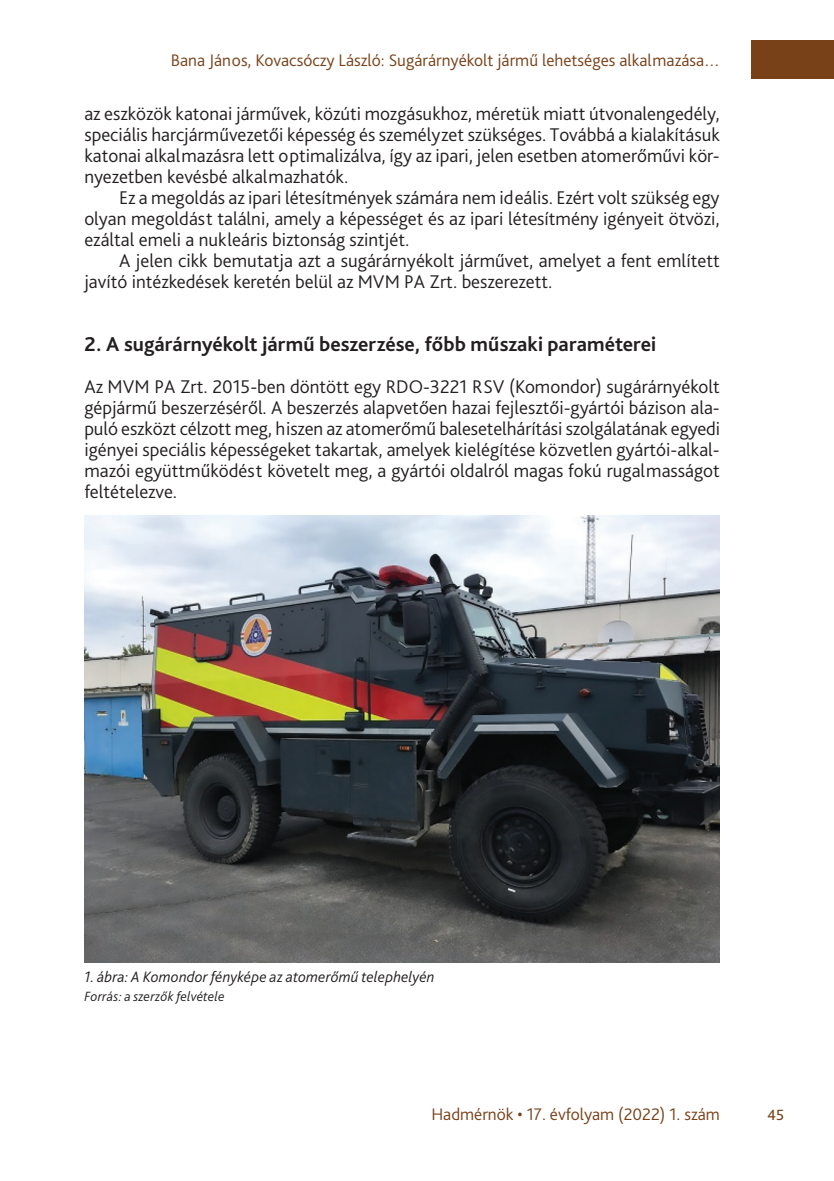
<style>
.page{position:relative;width:834px;height:1181px;background:#fff}
.page>*{position:absolute;margin:0;border:0;box-sizing:border-box;transform-origin:0 0}
._1_1__Head_címsor1{font:700 21px "Bliss Pro";color:#231f20}
._3_szövegtörzs{font:300 19.25px/21px "Bliss Pro";color:#231f20;text-align:justify}
._3_1_első_bekezdés{font:300 19.25px/21px "Bliss Pro";color:#231f20;text-align:justify}
.t1{font:300 19.25px "Bliss Pro";color:#784118}
.t2{font:300 17.5px "Bliss Pro";color:#784118}
._8_Ábra__képalárás{font:italic 300 15.75px "Bliss Pro";letter-spacing:.01em;color:#231f20}
._8_ábra_forrás{font:italic 300 14px "Bliss Pro";letter-spacing:.015em;color:#231f20}
</style>
<div class="page">
<div style="left:750px;top:41px;width:83px;height:38px;background:#784118"></div>
<img style="left:84px;top:515px;width:635px;height:447px">
<p class="t2" style="left:171px;top:49px;width:550px">Bana János, Kovacsóczy László: Sugárárnyékolt jármű lehetséges alkalmazása…</p>
<p class="_3_szövegtörzs" style="left:84px;top:103px;width:637px">az eszközök katonai járművek, közúti mozgásukhoz, méretük miatt útvonalengedély, speciális harcjárművezetői képesség és személyzet szükséges. Továbbá a kialakításuk katonai alkalmazásra lett optimalizálva, így az ipari, jelen esetben atomerőművi kör&shy;nyezetben kevésbé alkalmazhatók.</p>
<p class="_3_szövegtörzs" style="left:84px;top:187px;width:637px;text-indent:35px">Ez a megoldás az ipari létesítmények számára nem ideális. Ezért volt szükség egy olyan megoldást találni, amely a képességet és az ipari létesítmény igényeit ötvözi, ezáltal emeli a nukleáris biztonság szintjét.</p>
<p class="_3_szövegtörzs" style="left:84px;top:250px;width:637px;text-indent:35px">A jelen cikk bemutatja azt a sugárárnyékolt járművet, amelyet a fent említett javító intézkedések keretén belül az MVM PA Zrt. beszerezett.</p>
<p class="_1_1__Head_címsor1" style="left:84px;top:331px;width:573px">2. A sugárárnyékolt jármű beszerzése, főbb műszaki paraméterei</p>
<p class="_3_1_első_bekezdés" style="left:84px;top:376px;width:637px">Az MVM PA Zrt. 2015-ben döntött egy RDO-3221 RSV (Komondor) sugárárnyékolt gépjármű beszerzéséről. A beszerzés alapvetően hazai fejlesztői-gyártói bázison ala&shy;puló eszközt célzott meg, hiszen az atomerőmű balesetelhárítási szolgálatának egyedi igényei speciális képességeket takartak, amelyek kielégítése közvetlen gyártói-alkal&shy;mazói együttműködést követelt meg, a gyártói oldalról magas fokú rugalmasságot feltételezve.</p>
<p class="_8_Ábra__képalárás" style="left:84px;top:966px;width:351px">1. ábra: A Komondor fényképe az atomerőmű telephelyén</p>
<p class="_8_ábra_forrás" style="left:84px;top:988px;width:141px">Forrás: a szerzők felvétele</p>
<p class="t2" style="left:431px;top:1103px;width:290px">Hadmérnök • 17. évfolyam (2022) 1. szám</p>
<p class="t1" style="left:767px;top:1102px;width:19px">45</p>
</div>
